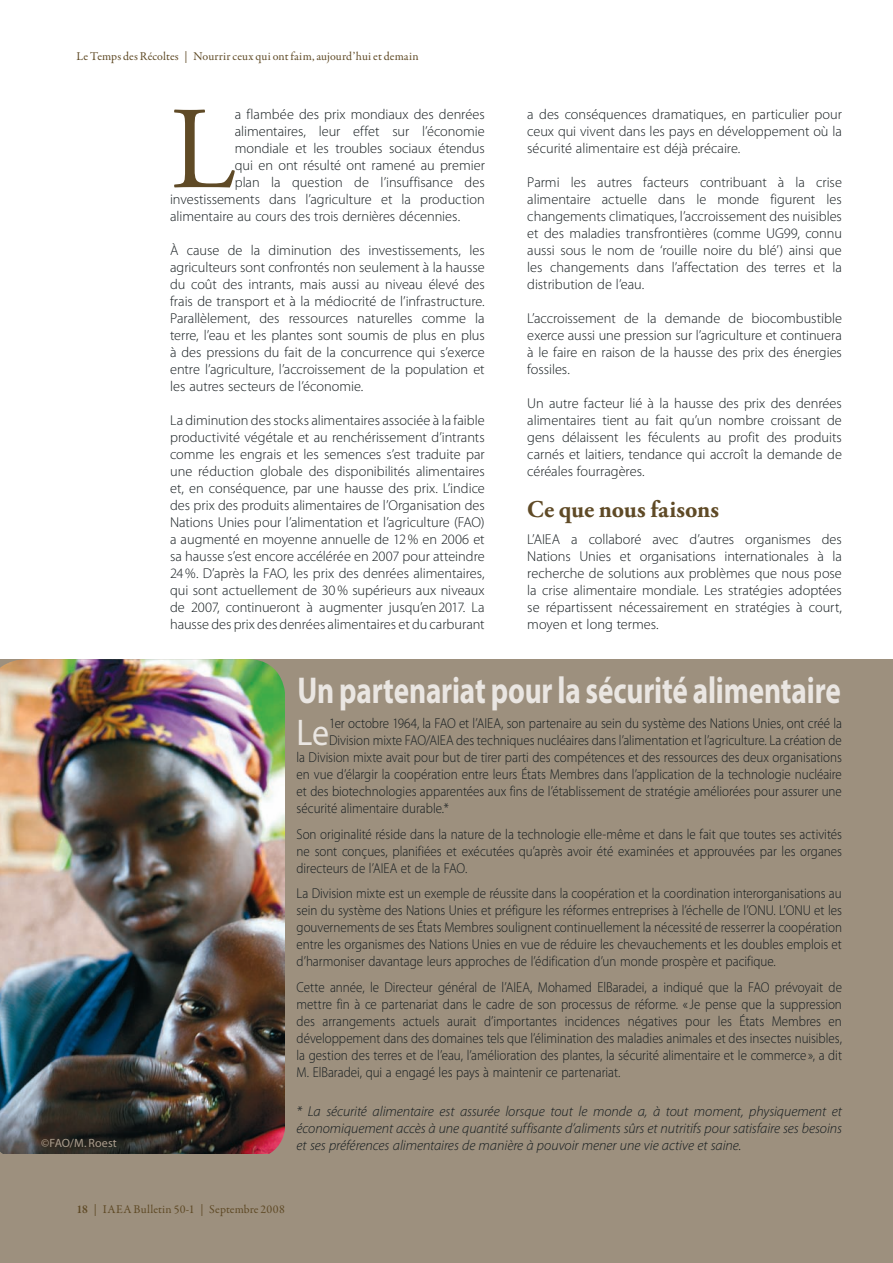
<style>
.page{position:relative;width:893px;height:1263px;background:#fff}
.page>*{position:absolute;margin:0;border:0;box-sizing:border-box;transform-origin:0 0}
.t1{font:117px "Adobe Garamond Pro";color:#5f4a26}
.t2{font:700 37.5px "Myriad Pro";letter-spacing:-.005em;color:#eae6e2;scale:.78 1}
.t3{font:37.35px "Myriad Pro";color:#eae6e2;scale:.91 1}
.t4{font:700 24px "Adobe Garamond Pro";letter-spacing:.005em;color:#5f4a26}
.t5{font:300 14.4px/17px "Myriad Pro";color:#141b1e;text-align:justify}
.t6{font:300 14.4px/17px "Myriad Pro";color:#141b1e;text-align:justify;scale:.91 1}
.t7{font:italic 300 14.4px/17px "Myriad Pro";color:#141b1e}
.t8{font:12px "Garamond Premr Pro";letter-spacing:.01em;color:#5f4a26}
.t9{font:12px "Myriad Pro";letter-spacing:.01em;color:#aa9d8d}
.s1{font-weight:600}
</style>
<div class="page">
<div style="left:0;top:659px;width:893px;height:604px;background:#9d907e"></div>
<img style="left:0;top:659px;width:285px;height:495px">
<p class="t8" style="left:77px;top:51px;width:344px">Le Temps des Récoltes | Nourrir ceux qui ont faim, aujourd’hui et demain</p>
<h1 class="t1" style="left:170px;top:103px;width:66px">L</h1>
<p class="t5" style="left:235px;top:107px;width:251px">a flambée des prix mondiaux des denrées</p>
<p class="t5" style="left:235px;top:124px;width:251px">alimentaires, leur effet sur l’économie</p>
<p class="t5" style="left:235px;top:141px;width:251px">mondiale et les troubles sociaux étendus</p>
<p class="t5" style="left:235px;top:158px;width:252px">qui en ont résulté ont ramené au premier</p>
<p class="t5" style="left:235px;top:175px;width:251px">plan la question de l’insuffisance des</p>
<p class="t5" style="left:170px;top:192px;width:316px">investissements dans l’agriculture et la production</p>
<p class="t5" style="left:170px;top:209px;width:292px">alimentaire au cours des trois dernières décennies.</p>
<p class="t5" style="left:170px;top:243px;width:316px">À cause de la diminution des investissements, les agriculteurs sont confrontés non seulement à la hausse du coût des intrants, mais aussi au niveau élevé des frais de transport et à la médiocrité de l’infrastructure.<br>Parallèlement, des ressources naturelles comme la terre, l’eau et les plantes sont soumis de plus en plus à des pressions du fait de la concurrence qui s’exerce entre l’agriculture, l’accroissement de la population et les autres secteurs de l’économie.</p>
<p class="t5" style="left:170px;top:413px;width:316px">La diminution des stocks alimentaires associée à la faible productivité végétale et au renchérissement d’intrants comme les engrais et les semences s’est traduite par une réduction globale des disponibilités alimentaires et, en conséquence, par une hausse des prix. L’indice des prix des produits alimentaires de l’Organisation des Nations Unies pour l’alimentation et l’agriculture (FAO) a augmenté en moyenne annuelle de 12 % en 2006 et sa hausse s’est encore accélérée en 2007 pour atteindre 24 %. D’après la FAO, les prix des denrées alimentaires, qui sont actuellement de 30 % supérieurs aux niveaux de 2007, continueront à augmenter jusqu’en 2017. La hausse des prix des denrées alimentaires et du carburant</p>
<p class="t5" style="left:527px;top:107px;width:316px">a des conséquences dramatiques, en particulier pour ceux qui vivent dans les pays en développement où la sécurité alimentaire est déjà précaire.</p>
<p class="t5" style="left:527px;top:175px;width:316px">Parmi les autres facteurs contribuant à la crise alimentaire actuelle dans le monde figurent les changements climatiques, l’accroissement des nuisibles et des maladies transfrontières (comme UG99, connu aussi sous le nom de ‘rouille noire du blé’) ainsi que les changements dans l’affectation des terres et la distribution de l’eau.</p>
<p class="t5" style="left:527px;top:311px;width:316px">L’accroissement de la demande de biocombustible exerce aussi une pression sur l’agriculture et continuera à le faire en raison de la hausse des prix des énergies fossiles.</p>
<p class="t5" style="left:527px;top:396px;width:316px">Un autre facteur lié à la hausse des prix des denrées alimentaires tient au fait qu’un nombre croissant de gens délaissent les féculents au profit des produits carnés et laitiers, tendance qui accroît la demande de céréales fourragères.</p>
<h3 class="t4" style="left:527px;top:500px;width:193px">Ce que nous faisons</h3>
<p class="t5" style="left:527px;top:532px;width:316px">L’AIEA a collaboré avec d’autres organismes des Nations Unies et organisations internationales à la recherche de solutions aux problèmes que nous pose la crise alimentaire mondiale. Les stratégies adoptées se répartissent nécessairement en stratégies à court, moyen et long termes.</p>
<h2 class="t2" style="left:297px;top:676px;width:698px">Un partenariat pour la sécurité alimentaire</h2>
<h3 class="t3" style="left:297px;top:718px;width:37px">Le</h3>
<p class="t6" style="left:329px;top:716px;width:565px">1er octobre 1964, la FAO et l’AIEA, son partenaire au sein du système des Nations Unies, ont créé la</p>
<p class="t6" style="left:329px;top:733px;width:565px">Division mixte FAO/AIEA des techniques nucléaires dans l’alimentation et l’agriculture. La création de</p>
<p class="t6" style="left:297px;top:750px;width:601px">la Division mixte avait pour but de tirer parti des compétences et des ressources des deux organisations</p>
<p class="t6" style="left:297px;top:767px;width:601px">en vue d’élargir la coopération entre leurs États Membres dans l’application de la technologie nucléaire</p>
<p class="t6" style="left:297px;top:784px;width:601px">et des biotechnologies apparentées aux fins de l’établissement de stratégie améliorées pour assurer une</p>
<p class="t6" style="left:297px;top:801px;width:169px">sécurité alimentaire durable.*</p>
<p class="t6" style="left:297px;top:827px;width:601px">Son originalité réside dans la nature de la technologie elle-même et dans le fait que toutes ses activités ne sont conçues, planifiées et exécutées qu’après avoir été examinées et approuvées par les organes directeurs de l’AIEA et de la FAO.</p>
<p class="t6" style="left:297px;top:886px;width:601px">La Division mixte est un exemple de réussite dans la coopération et la coordination interorganisations au sein du système des Nations Unies et préfigure les réformes entreprises à l’échelle de l’ONU. L’ONU et les gouvernements de ses États Membres soulignent continuellement la nécessité de resserrer la coopération entre les organismes des Nations Unies en vue de réduire les chevauchements et les doubles emplois et d’harmoniser davantage leurs approches de l’édification d’un monde prospère et pacifique.</p>
<p class="t6" style="left:297px;top:980px;width:601px">Cette année, le Directeur général de l’AIEA, Mohamed ElBaradei, a indiqué que la FAO prévoyait de mettre fin à ce partenariat dans le cadre de son processus de réforme. « Je pense que la suppression des arrangements actuels aurait d’importantes incidences négatives pour les États Membres en développement dans des domaines tels que l’élimination des maladies animales et des insectes nuisibles, la gestion des terres et de l’eau, l’amélioration des plantes, la sécurité alimentaire et le commerce », a dit M. ElBaradei, qui a engagé les pays à maintenir ce partenariat.</p>
<p class="t7" style="left:297px;top:1104px;width:547px">* La sécurité alimentaire est assurée lorsque tout le monde a, à tout moment, physiquement et économiquement accès à une quantité suffisante d’aliments sûrs et nutritifs pour satisfaire ses besoins</p>
<p class="t9" style="left:41px;top:1138px;width:77px">©FAO/M. Roest</p>
<p class="t7" style="left:297px;top:1138px;width:446px">et ses préférences alimentaires de manière à pouvoir mener une vie active et saine.</p>
<p class="t8" style="left:77px;top:1204px;width:210px"><span class="s1">18</span> | IAEA Bulletin 50-1 | Septembre 2008</p>
</div>
